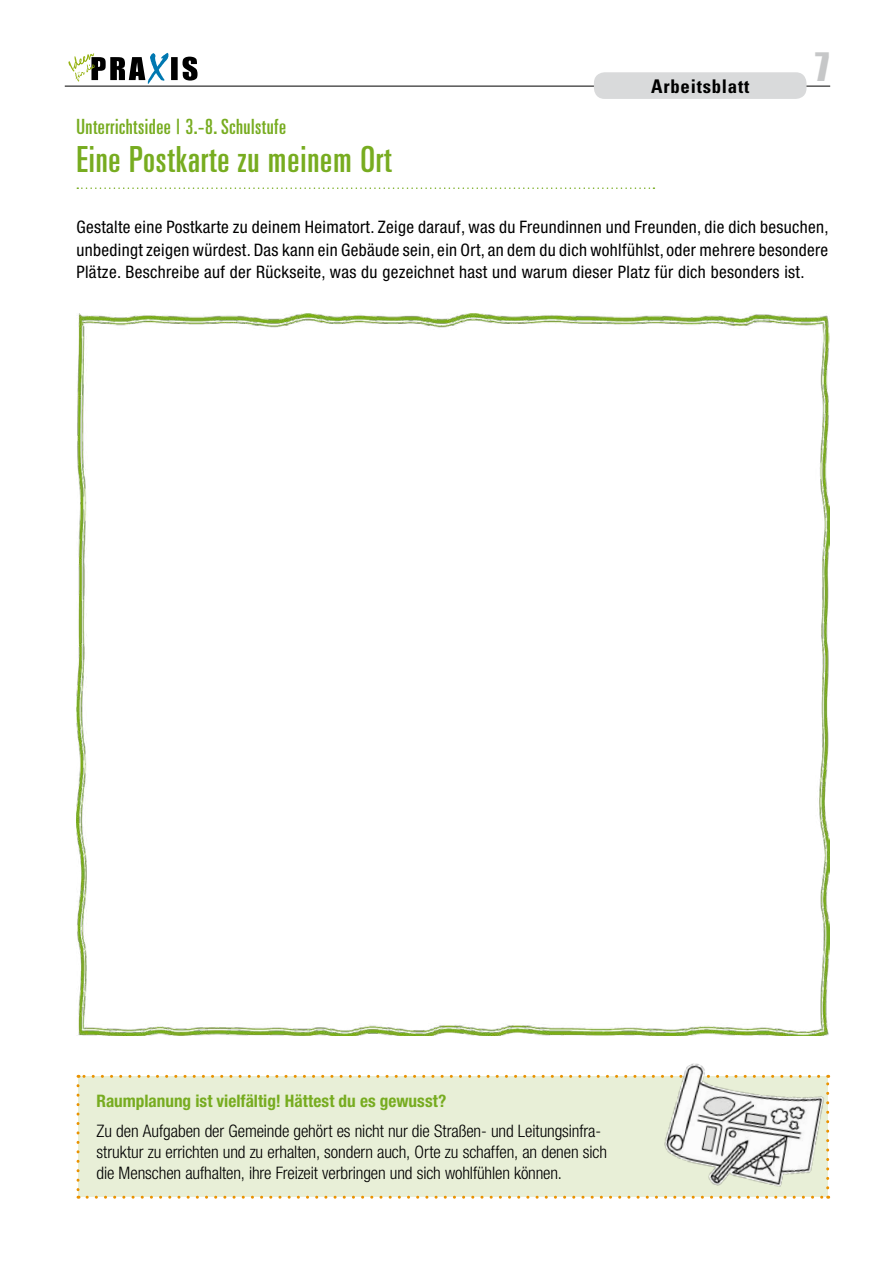
<style>
.page{position:relative;width:893px;height:1263px;background:#fff}
.page>*{position:absolute;margin:0;border:0;box-sizing:border-box;transform-origin:0 0}
.t1{font:ultra-condensed 36px "Univers";letter-spacing:.025em;color:#77ac20}
.t2{font:36px "Impact";color:#c6c7c8}
.t3{font:ultra-condensed 21px "Univers";letter-spacing:.025em;color:#77ac20}
.t4{font:700 condensed 18.75px "Univers";letter-spacing:.04em;color:#000}
.t5{font:condensed 17.25px/22.5px "Helvetica Neue LT Pro";letter-spacing:.02em;color:#010000;text-align:justify}
.t6{font:300 condensed 17.25px/21px "Helvetica Neue LT Pro";letter-spacing:-.005em;color:#000}
.t7{font:700 condensed 17.25px "Helvetica Neue LT Pro";color:#77ac20}
</style>
<div class="page">
<hr style="left:65px;top:86px;width:765px;height:1px;background:#000">
<svg style="left:68px;top:53px;width:130px;height:31px"></svg>
<div style="left:594px;top:72px;width:212px;height:27px;background:#d9dadb;border-radius:11px"></div>
<svg style="left:77px;top:187px;width:577px;height:2px"></svg>
<img style="left:77px;top:313px;width:752px;height:722px">
<div style="left:78px;top:1076px;width:750px;height:121px;background:#e8efd7"></div>
<svg style="left:77px;top:1086px;width:3px;height:113px"></svg>
<svg style="left:87px;top:1196px;width:562px;height:3px"></svg>
<svg style="left:78px;top:1075px;width:577px;height:3px"></svg>
<img style="left:655px;top:1063px;width:176px;height:136px">
<p class="t3" style="left:76px;top:115px;width:211px">Unterrichtsidee | 3.-8. Schulstufe</p>
<h1 class="t1" style="left:76px;top:138px;width:317px">Eine Postkarte zu meinem Ort</h1>
<p class="t4" style="left:651px;top:75px;width:100px">Arbeitsblatt</p>
<h1 class="t2" style="left:815px;top:39px;width:16px">7</h1>
<p class="t5" style="left:76px;top:216px;width:754px">Gestalte eine Postkarte zu deinem Heimatort. Zeige darauf, was du Freundinnen und Freunden, die dich besuchen, unbedingt zeigen würdest. Das kann ein Gebäude sein, ein Ort, an dem du dich wohlfühlst, oder mehrere besondere Plätze. Beschreibe auf der Rückseite, was du gezeichnet hast und warum dieser Platz für dich besonders ist.</p>
<p class="t7" style="left:97px;top:1090px;width:351px">Raumplanung ist vielfältig! Hättest du es gewusst?</p>
<p class="t6" style="left:97px;top:1120px;width:512px">Zu den Aufgaben der Gemeinde gehört es nicht nur die Straßen- und Leitungsinfra&shy;struktur zu errichten und zu erhalten, sondern auch, Orte zu schaffen, an denen sich die Menschen aufhalten, ihre Freizeit verbringen und sich wohlfühlen können.</p>
</div>
